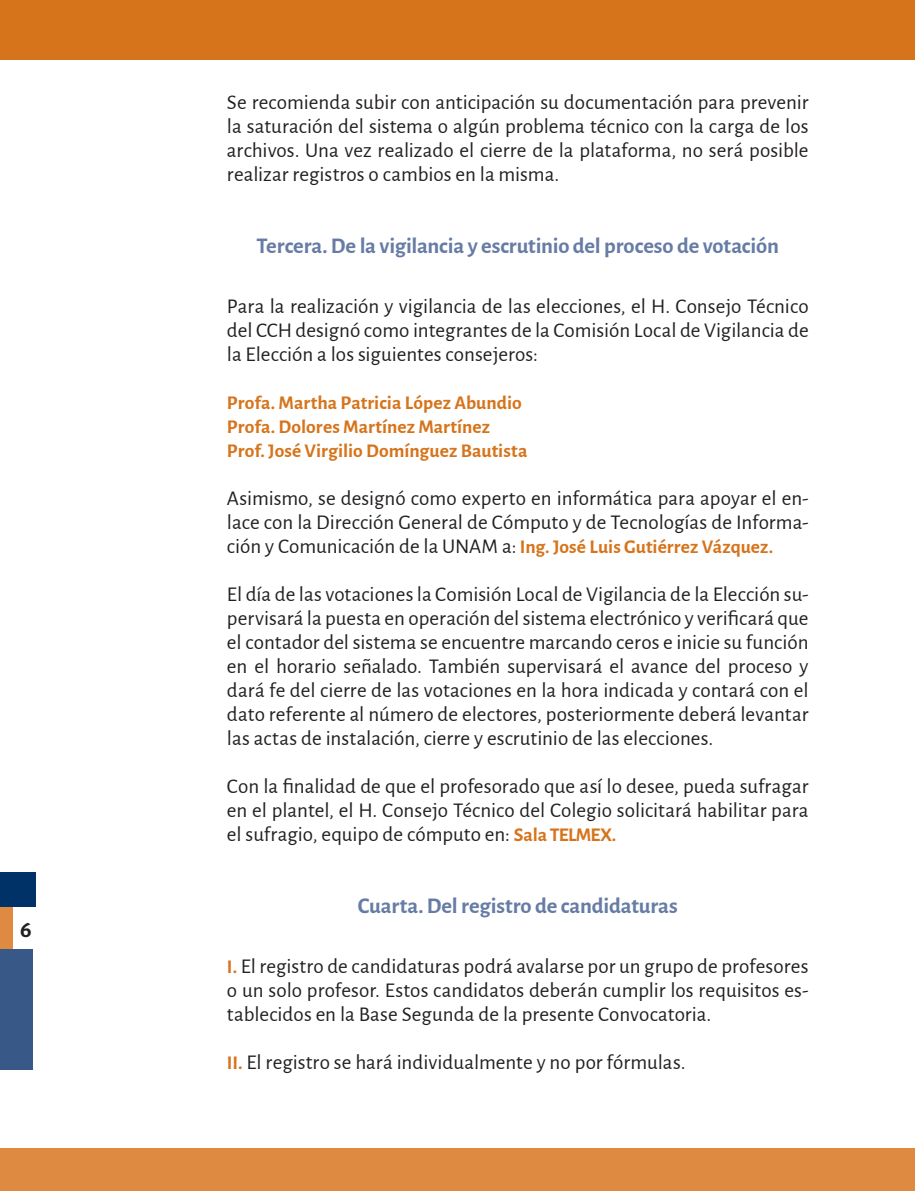
<style>
.page{position:relative;width:915px;height:1191px;background:#fff}
.page>*{position:absolute;margin:0;border:0;box-sizing:border-box;transform-origin:0 0}
.t1{font:700 24px "Alegreya Sans";color:#231f20}
.t2{font:700 22.5px "Alegreya Sans";letter-spacing:-.01em;color:#667ca5}
.t3{font:21px/24px "Alegreya Sans";color:#231f20;text-align:justify}
.t4{font:700 19.5px/24px "Alegreya Sans";color:#d6741b}
.s1{font-weight:400;font-size:21px;color:#231f20}
.s2{font-weight:700;font-size:19.5px;color:#d6741b}
</style>
<div class="page">
<div style="left:0;top:895px;width:13px;height:56px;background:#de8a41"></div>
<div style="left:0;top:872px;width:35px;height:34px;background:#003267"></div>
<div style="left:0;top:0;width:914px;height:60px;background:#d6741b"></div>
<div style="left:0;top:1147px;width:914px;height:44px;background:#de8a41"></div>
<div style="left:0;top:949px;width:33px;height:120px;background:#385888"></div>
<p class="t1" style="left:20px;top:912px;width:13px">6</p>
<p class="t3" style="left:227px;top:89px;width:583px">Se recomienda subir con anticipación su documentación para prevenir la saturación del sistema o algún problema técnico con la carga de los archivos. Una vez realizado el cierre de la plataforma, no será posible realizar registros o cambios en la misma.</p>
<p class="t2" style="left:256px;top:229px;width:523px">Tercera. De la vigilancia y escrutinio del proceso de votación</p>
<p class="t3" style="left:227px;top:293px;width:583px">Para la realización y vigilancia de las elecciones, el H. Consejo Técnico del CCH designó como integrantes de la Comisión Local de Vigilancia de la Elección a los siguientes consejeros:</p>
<p class="t4" style="left:227px;top:389px;width:302px">Profa. Martha Patricia López Abundio<br>Profa. Dolores Martínez Martínez<br>Prof. José Virgilio Domínguez Bautista</p>
<p class="t3" style="left:227px;top:485px;width:583px">Asimismo, se designó como experto en informática para apoyar el en&shy;lace con la Dirección General de Cómputo y de Tecnologías de Informa-</p>
<p class="t4" style="left:227px;top:533px;width:547px"><span class="s1">ción y Comunicación de la UNAM a:</span> Ing. José Luis Gutiérrez Vázquez.</p>
<p class="t3" style="left:227px;top:581px;width:583px">El día de las votaciones la Comisión Local de Vigilancia de la Elección su&shy;pervisará la puesta en operación del sistema electrónico y verificará que el contador del sistema se encuentre marcando ceros e inicie su función en el horario señalado. También supervisará el avance del proceso y dará fe del cierre de las votaciones en la hora indicada y contará con el dato referente al número de electores, posteriormente deberá levantar las actas de instalación, cierre y escrutinio de las elecciones.</p>
<p class="t3" style="left:227px;top:773px;width:583px">Con la finalidad de que el profesorado que así lo desee, pueda sufragar en el plantel, el H. Consejo Técnico del Colegio solicitará habilitar para el sufragio, equipo de cómputo en: <span class="s2">Sala TELMEX.</span></p>
<p class="t2" style="left:357px;top:889px;width:321px">Cuarta. Del registro de candidaturas</p>
<p class="t3" style="left:227px;top:953px;width:583px"><span class="s2">I.</span> El registro de candidaturas podrá avalarse por un grupo de profesores o un solo profesor. Estos candidatos deberán cumplir los requisitos es&shy;tablecidos en la Base Segunda de la presente Convocatoria.</p>
<p class="t3" style="left:227px;top:1049px;width:460px"><span class="s2">II.</span> El registro se hará individualmente y no por fórmulas.</p>
</div>
